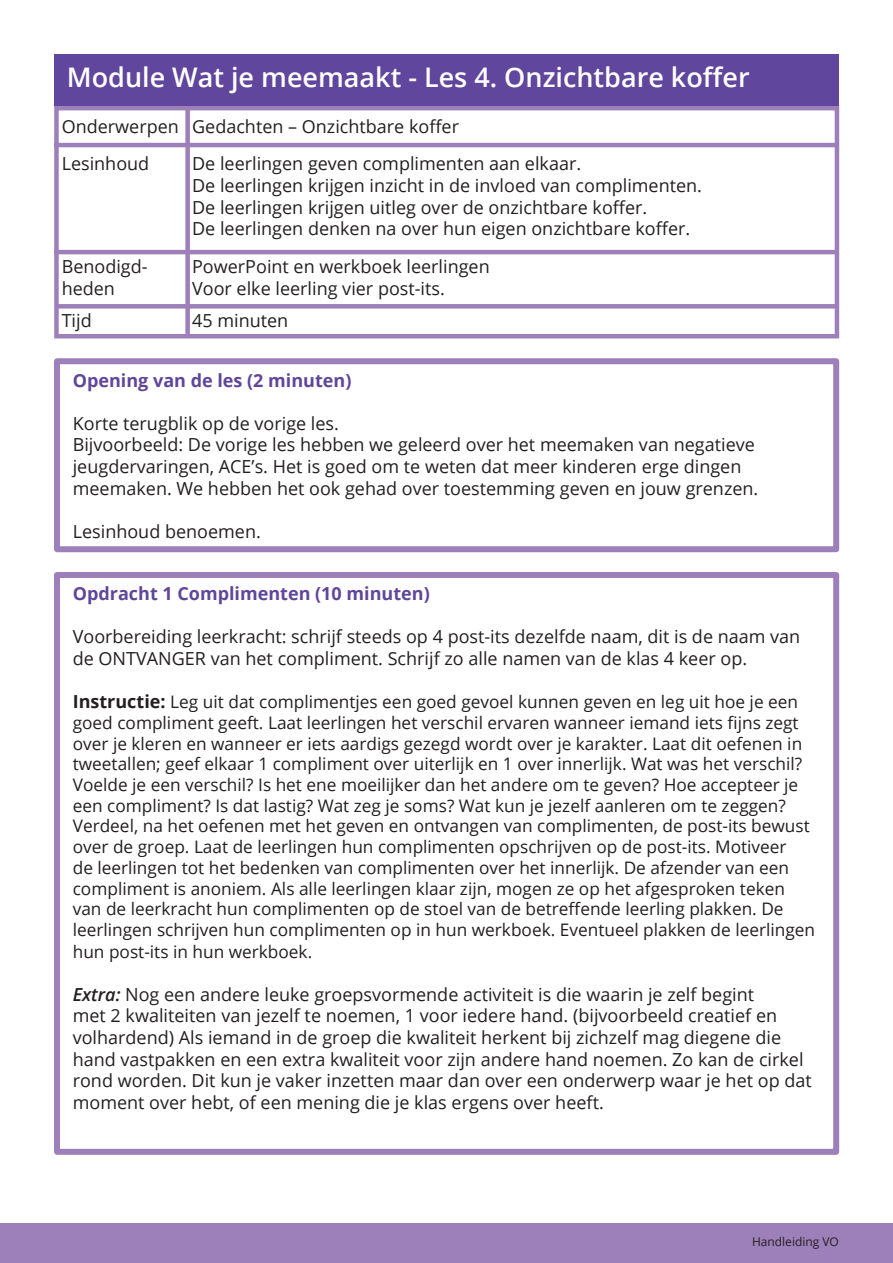
<style>
.page{position:relative;width:893px;height:1263px;background:#fff}
.page>*{position:absolute;margin:0;border:0;box-sizing:border-box;transform-origin:0 0}
.Subkopje{font:600 27px "Open Sans";color:#fff}
.Broodtekst{font:18px/21.6px "Open Sans";color:#231f20}
.Broodtekst-2{font:700 18px "Open Sans";color:#60469a}
.Broodtekst-3{font:17.25px/20.9px "Open Sans";color:#231f20}
.t1{font:12px "Open Sans";color:#231f20}
.s1{font-weight:700;font-size:18px}
.s2{font-weight:600;font-style:italic}
</style>
<div class="page">
<div style="left:0;top:1223px;width:893px;height:40px;background:#9d80ba"></div>
<div style="left:54px;top:358px;width:785px;height:194px;border:6px solid #9d80ba"></div>
<div style="left:54px;top:106px;width:785px;height:232px;border:4px solid #9d80ba"></div>
<div style="left:54px;top:54px;width:785px;height:52px;background:#60469c"></div>
<hr style="left:54px;top:143px;width:785px;height:4px;background:#9d80ba">
<hr style="left:54px;top:250px;width:785px;height:4px;background:#9d80ba">
<div style="left:58px;top:304px;width:777px;height:5px;background:#9d80ba"></div>
<div style="left:185px;top:107px;width:5px;height:228px;background:#9d80ba"></div>
<div style="left:54px;top:572px;width:785px;height:583px;border:6px solid #9d80ba"></div>
<p class="Subkopje" style="left:67px;top:59px;width:684px">Module Wat je meemaakt - Les 4. Onzichtbare koffer</p>
<p class="Broodtekst" style="left:192px;top:115px;width:268px">Gedachten – Onzichtbare koffer</p>
<p class="Broodtekst" style="left:192px;top:153px;width:391px">De leerlingen geven complimenten aan elkaar.</p>
<p class="Broodtekst" style="left:192px;top:174px;width:511px">De leerlingen krijgen inzicht in de invloed van complimenten.</p>
<p class="Broodtekst" style="left:192px;top:196px;width:457px">De leerlingen krijgen uitleg over de onzichtbare koffer.</p>
<p class="Broodtekst" style="left:192px;top:217px;width:500px">De leerlingen denken na over hun eigen onzichtbare koffer.</p>
<p class="Broodtekst" style="left:192px;top:255px;width:299px">PowerPoint en werkboek leerlingen</p>
<p class="Broodtekst" style="left:192px;top:277px;width:254px">Voor elke leerling vier post-its.</p>
<p class="Broodtekst" style="left:192px;top:309px;width:98px">45 minuten</p>
<p class="Broodtekst" style="left:62px;top:115px;width:119px">Onderwerpen</p>
<p class="Broodtekst" style="left:62px;top:153px;width:89px">Lesinhoud</p>
<p class="Broodtekst" style="left:62px;top:255px;width:87px">Benodigd-</p>
<p class="Broodtekst" style="left:62px;top:277px;width:55px">heden</p>
<p class="Broodtekst" style="left:62px;top:309px;width:32px">Tijd</p>
<p class="Broodtekst-2" style="left:73px;top:367px;width:280px">Opening van de les (2 minuten)</p>
<p class="Broodtekst" style="left:73px;top:412px;width:268px">Korte terugblik op de vorige les.</p>
<p class="Broodtekst" style="left:73px;top:433px;width:687px">Bijvoorbeeld: De vorige les hebben we geleerd over het meemaken van negatieve jeugdervaringen, ACE’s. Het is goed om te weten dat meer kinderen erge dingen meemaken. We hebben het ook gehad over toestemming geven en jouw grenzen.</p>
<p class="Broodtekst" style="left:73px;top:520px;width:190px">Lesinhoud benoemen.</p>
<p class="Broodtekst-2" style="left:73px;top:581px;width:358px">Opdracht 1 Complimenten (10 minuten)</p>
<p class="Broodtekst" style="left:73px;top:626px;width:729px">Voorbereiding leerkracht: schrijf steeds op 4 post-its dezelfde naam, dit is de naam van de ONTVANGER van het compliment. Schrijf zo alle namen van de klas 4 keer op.</p>
<p class="Broodtekst-3" style="left:73px;top:691px;width:731px"><span class="s1">Instructie:</span> Leg uit dat complimentjes een goed gevoel kunnen geven en leg uit hoe je een goed compliment geeft. Laat leerlingen het verschil ervaren wanneer iemand iets fijns zegt over je kleren en wanneer er iets aardigs gezegd wordt over je karakter. Laat dit oefenen in tweetallen; geef elkaar 1 compliment over uiterlijk en 1 over innerlijk. Wat was het verschil?<br>Voelde je een verschil? Is het ene moeilijker dan het andere om te geven? Hoe accepteer je een compliment? Is dat lastig? Wat zeg je soms? Wat kun je jezelf aanleren om te zeggen?</p>
<p class="Broodtekst-3" style="left:73px;top:815px;width:744px">Verdeel, na het oefenen met het geven en ontvangen van complimenten, de post-its bewust over de groep. Laat de leerlingen hun complimenten opschrijven op de post-its. Motiveer<br>de leerlingen tot het bedenken van complimenten over het innerlijk. De afzender van een compliment is anoniem. Als alle leerlingen klaar zijn, mogen ze op het afgesproken teken van de leerkracht hun complimenten op de stoel van de betreffende leerling plakken. De leerlingen schrijven hun complimenten op in hun werkboek. Eventueel plakken de leerlingen hun post-its in hun werkboek.</p>
<p class="Broodtekst" style="left:73px;top:983px;width:740px"><span class="s2">Extra:</span> Nog een andere leuke groepsvormende activiteit is die waarin je zelf begint<br>met 2 kwaliteiten van jezelf te noemen, 1 voor iedere hand. (bijvoorbeeld creatief en volhardend) Als iemand in de groep die kwaliteit herkent bij zichzelf mag diegene die hand vastpakken en een extra kwaliteit voor zijn andere hand noemen. Zo kan de cirkel rond worden. Dit kun je vaker inzetten maar dan over een onderwerp waar je het op dat moment over hebt, of een mening die je klas ergens over heeft.</p>
<p class="t1" style="left:752px;top:1233px;width:88px">Handleiding VO</p>
</div>
